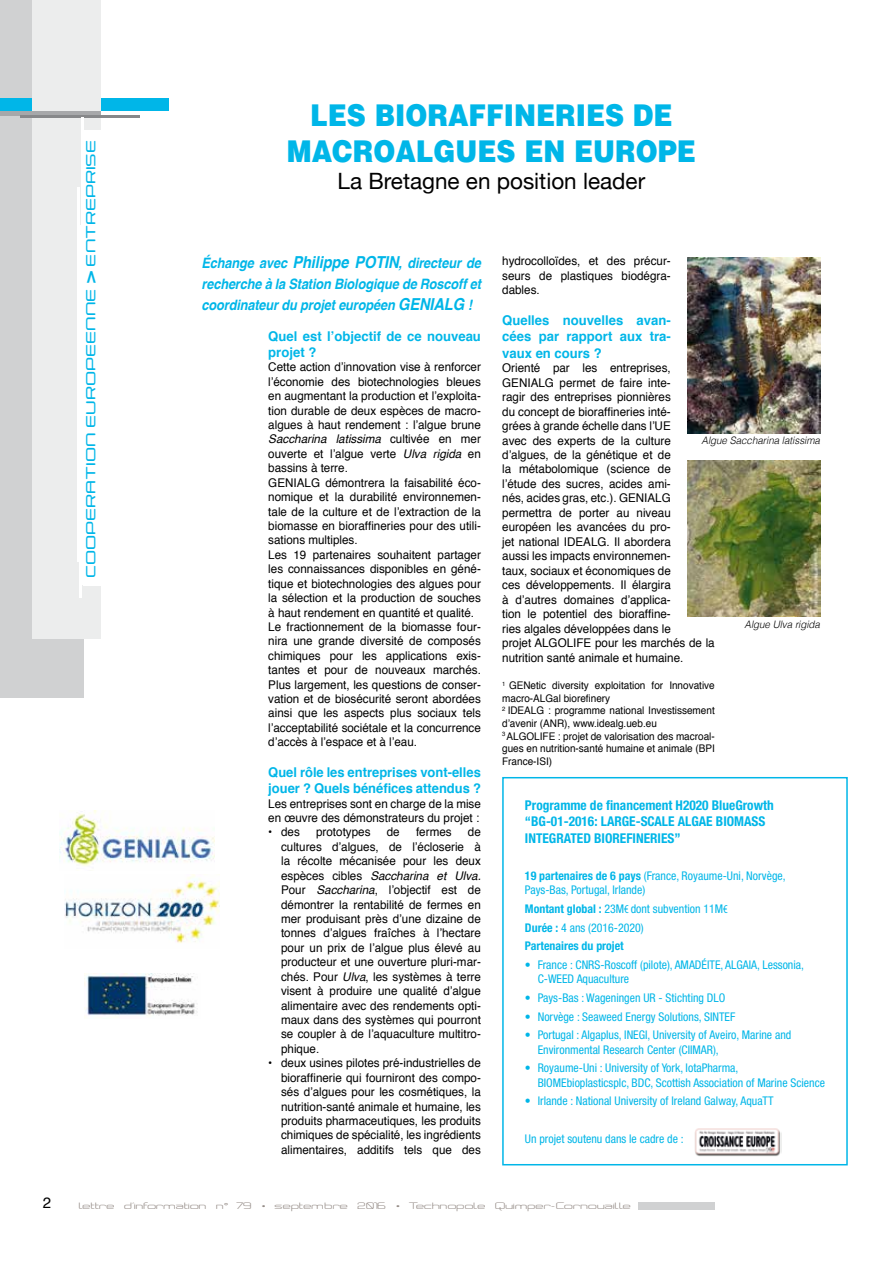
<style>
.page{position:relative;width:893px;height:1263px;background:#fff}
.page>*{position:absolute;margin:0;border:0;box-sizing:border-box;transform-origin:0 0}
.t1{font:900 30px/36px "Helvetica";color:#00b6e8;text-align:center;scale:.88 1}
.t2{font:22.5px "Helvetica Neue";color:#000}
.t3{font:15px "Helvetica";color:#000}
.t4{font:italic 700 14.4px/21px "Helvetica";letter-spacing:-.01em;color:#00b6e8;text-align:justify;scale:.89 1}
.t5{font:700 condensed 13.5px/16.2px "Helvetica Neue";color:#00b6e8}
.t6{font:700 13.5px/16.4px "Helvetica";color:#00b6e8}
.t7{font:700 13.5px/16.2px "Helvetica";color:#00b6e8;scale:.96 1}
.t8{font:12px/14.4px "Helvetica";color:#000}
.t9{font:condensed 12px/14.4px "Helvetica Neue";color:#00b6e8}
.t10{font:700 condensed 12px/18.6px "Helvetica Neue";color:#00b6e8}
.t11{font:500 11.55px "Neogrey";letter-spacing:-.01em;color:#00b6e8;scale:1.43 1}
.t12{font:10.5px/12.8px "Helvetica";color:#000;scale:.95 1}
.t13{font:italic 300 10.35px "Helvetica";color:#000;scale:.95 1}
.t14{font:8.1px "Neogrey";color:#938a85;scale:1.42 1}
.s1{font-family:"Helvetica";font-weight:700;font-size:15.75px}
.s2{font-size:16.5px}
.s3{font-style:italic}
.s4{font-weight:700}
.s5{font-weight:400}
.s6{font-family:"Myriad Pro";font-weight:400}
</style>
<div class="page">
<div style="left:638px;top:1202px;width:77px;height:7px;background:#d0d1d2"></div>
<div style="left:0;top:0;width:84px;height:698px;background:#d0d1d2"></div>
<div style="left:0;top:98px;width:169px;height:13px;background:#00b6e8"></div>
<div style="left:33px;top:0;width:68px;height:638px;background:#eceded"></div>
<hr style="left:0;top:111px;width:101px;height:4px;background:#a7a8aa">
<hr style="left:20px;top:115px;width:119px;height:2px;background:#87888a">
<div style="left:84px;top:130px;width:17px;height:455px;background:#fff"></div>
<hr style="left:82px;top:117px;width:2px;height:468px;background:#fff">
<hr style="left:80px;top:226px;width:2px;height:372px;background:#fff">
<hr style="left:78px;top:187px;width:2px;height:375px;background:#fff">
<img style="left:60px;top:810px;width:155px;height:56px">
<img style="left:65px;top:874px;width:155px;height:69px">
<svg style="left:502px;top:777px;width:346px;height:389px"></svg>
<img style="left:691px;top:1123px;width:90px;height:34px">
<img style="left:86px;top:973px;width:112px;height:43px">
<img style="left:688px;top:257px;width:132px;height:176px">
<img style="left:688px;top:460px;width:132px;height:156px">
<p class="t11" style="left:84px;top:577px;width:308px;rotate:-90deg">COOPERATION EUROPEENNE <span class="s1">&gt;</span> ENTREPRISE</p>
<h1 class="t1" style="left:287px;top:97px;width:466px">LES BIORAFFINERIES DE<br>MACROALGUES EN EUROPE</h1>
<h2 class="t2" style="left:338px;top:168px;width:309px">La Bretagne en position leader</h2>
<p class="t4" style="left:202px;top:252px;width:315px">Échange avec <span class="s2">Philippe POTIN</span>, directeur de recherche à la Station Biologique de Roscoff et coordinateur du projet européen <span class="s2">GENIALG</span> !</p>
<p class="t6" style="left:268px;top:328px;width:214px">Quel est l’objectif de ce nouveau projet ?</p>
<p class="t8" style="left:268px;top:360px;width:214px">Cette action d’innovation vise à renforcer l’économie des biotechnologies bleues en augmentant la production et l’exploita&shy;tion durable de deux espèces de macro&shy;algues à haut rendement : l’algue brune <span class="s3">Saccharina latissima</span> cultivée en mer ouverte et l’algue verte <span class="s3">Ulva rigida</span> en bassins à terre.<br>GENIALG démontrera la faisabilité éco&shy;nomique et la durabilité environnemen&shy;tale de la culture et de l’extraction de la biomasse en bioraffineries pour des utili&shy;sations multiples.<br>Les 19 partenaires souhaitent partager les connaissances disponibles en géné&shy;tique et biotechnologies des algues pour la sélection et la production de souches à haut rendement en quantité et qualité.<br>Le fractionnement de la biomasse four&shy;nira une grande diversité de composés chimiques pour les applications exis&shy;tantes et pour de nouveaux marchés.<br>Plus largement, les questions de conser&shy;vation et de biosécurité seront abordées ainsi que les aspects plus sociaux tels l’acceptabilité sociétale et la concurrence d’accès à l’espace et à l’eau.</p>
<p class="t7" style="left:268px;top:764px;width:223px">Quel rôle les entreprises vont-elles jouer ? Quels bénéfices attendus ?</p>
<p class="t8" style="left:268px;top:796px;width:214px">Les entreprises sont en charge de la mise en œuvre des démonstrateurs du projet :</p>
<p class="t8" style="left:268px;top:825px;width:33px">• des</p>
<p class="t8" style="left:316px;top:825px;width:56px">prototypes</p>
<p class="t8" style="left:387px;top:825px;width:14px">de</p>
<p class="t8" style="left:416px;top:825px;width:37px">fermes</p>
<p class="t8" style="left:281px;top:825px;width:201px;text-align:justify;text-indent:187px">de cultures d’algues, de l’écloserie à la récolte mécanisée pour les deux espèces cibles <span class="s3">Saccharina et Ulva.<br></span>Pour <span class="s3">Saccharina</span>, l’objectif est de démontrer la rentabilité de fermes en mer produisant près d’une dizaine de tonnes d’algues fraîches à l’hectare pour un prix de l’algue plus élevé au producteur et une ouverture pluri-mar&shy;chés. Pour <span class="s3">Ulva</span>, les systèmes à terre visent à produire une qualité d’algue alimentaire avec des rendements opti&shy;maux dans des systèmes qui pourront se coupler à de l’aquaculture multitro&shy;phique.</p>
<p class="t8" style="left:281px;top:1056px;width:201px;text-align:justify;text-indent:-13px">• deux usines pilotes pré-industrielles de bioraffinerie qui fourniront des compo&shy;sés d’algues pour les cosmétiques, la nutrition-santé animale et humaine, les produits pharmaceutiques, les produits chimiques de spécialité, les ingrédients alimentaires, additifs tels que des</p>
<p class="t8" style="left:502px;top:254px;width:170px;text-align:justify">hydrocolloïdes, et des précur&shy;seurs de plastiques biodégra&shy;dables.</p>
<p class="t6" style="left:502px;top:312px;width:170px;text-align:justify">Quelles nouvelles avan&shy;cées par rapport aux tra&shy;vaux en cours ?</p>
<p class="t8" style="left:502px;top:361px;width:214px">Orienté par les entreprises,<br>GENIALG permet de faire inte-<br>ragir des entreprises pionnières<br>du concept de bioraffineries inté-<br>grées à grande échelle dans l’UE<br>avec des experts de la culture d’algues, de la génétique et de<br>la métabolomique (science de<br>l’étude des sucres, acides ami-<br>nés, acides gras, etc.). GENIALG permettra de porter au niveau européen les avancées du pro-<br>jet national IDEALG. Il abordera<br>aussi les impacts environnemen-<br>taux, sociaux et économiques de<br>ces développements. Il élargira<br>à d’autres domaines d’applica-<br>tion le potentiel des bioraffine-<br>ries algales développées dans le<br>projet ALGOLIFE pour les marchés de la nutrition santé animale et humaine.</p>
<p class="t12" style="left:502px;top:679px;width:225px"><sup>1</sup> GENetic diversity exploitation for Innovative macro-ALGal biorefinery<br><sup>2</sup> IDEALG : programme national Investissement d’avenir (ANR), www.idealg.ueb.eu<br><sup>3</sup> ALGOLIFE : projet de valorisation des macroal&shy;gues en nutrition-santé humaine et animale (BPI France-ISI)</p>
<p class="t13" style="left:701px;top:432px;width:126px">Algue Saccharina latissima</p>
<p class="t13" style="left:744px;top:615px;width:81px">Algue Ulva rigida</p>
<p class="t5" style="left:525px;top:797px;width:250px">Programme de financement H2020 BlueGrowth “BG-01-2016: LARGE-SCALE ALGAE BIOMASS<br>INTEGRATED BIOREFINERIES”</p>
<p class="t9" style="left:525px;top:868px;width:262px"><span class="s4">19 partenaires de 6 pays</span> (France, Royaume-Uni, Norvège,<br>Pays-Bas, Portugal, Irlande)</p>
<p class="t10" style="left:525px;top:899px;width:204px">Montant global : <span class="s5">23M</span><span class="s6">€</span> <span class="s5">dont subvention 11M</span><span class="s6">€<br></span>Durée : <span class="s5">4 ans (2016-2020)<br></span>Partenaires du projet</p>
<p class="t9" style="left:538px;top:957px;width:268px;text-indent:-13px">• France : CNRS-Roscoff (pilote), AMADÉITE, ALGAIA, Lessonia,<br>C-WEED Aquaculture</p>
<p class="t9" style="left:525px;top:990px;width:202px">• Pays-Bas : Wageningen UR - Stichting DLO</p>
<p class="t9" style="left:525px;top:1009px;width:212px">• Norvège : Seaweed Energy Solutions, SINTEF</p>
<p class="t9" style="left:538px;top:1028px;width:255px;text-indent:-13px">• Portugal : Algaplus, INEGI, University of Aveiro, Marine and<br>Environmental Research Center (CIIMAR),</p>
<p class="t9" style="left:538px;top:1061px;width:289px;text-indent:-13px">• Royaume-Uni : University of York, IotaPharma,<br>BIOMEbioplasticsplc, BDC, Scottish Association of Marine Science</p>
<p class="t9" style="left:525px;top:1094px;width:250px">• Irlande : National University of Ireland Galway, AquaTT</p>
<p class="t9" style="left:525px;top:1131px;width:160px">Un projet soutenu dans le cadre de :</p>
<p class="t3" style="left:43px;top:1191px;width:10px">2</p>
<p class="t14" style="left:79px;top:1201px;width:390px">lettre d’information n° 79 • septembre 2016 • Technopole Quimper-Cornouaille</p>
</div>
